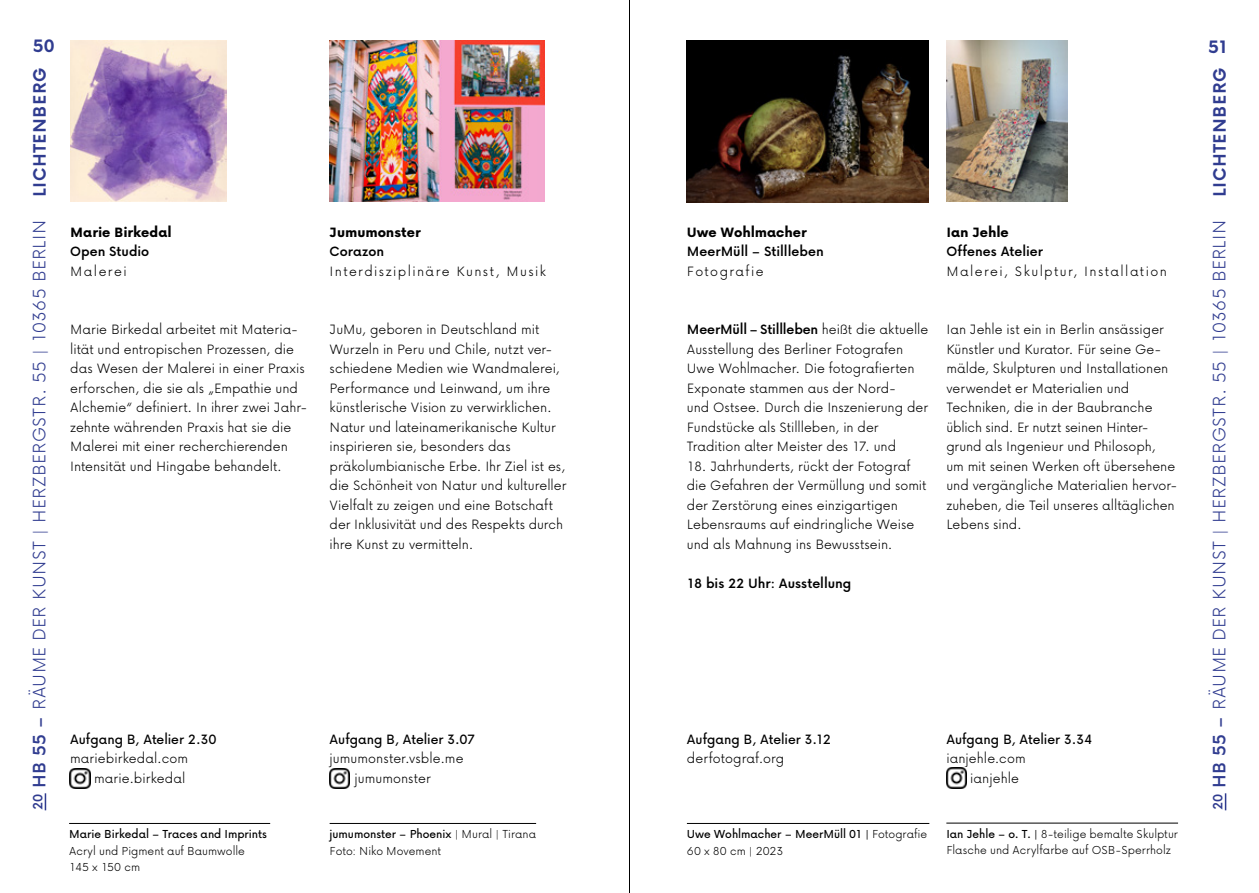
<style>
.page{position:relative;width:1259px;height:893px;background:#fff}
.page>*{position:absolute;margin:0;border:0;box-sizing:border-box;transform-origin:0 0}
.t1{font:300 21px "Now";letter-spacing:.015em;color:#303c90}
.t2{font:700 21px "Now";letter-spacing:.015em;color:#303c90}
.t3{font:300 15.75px/19.5px "Now";color:#000}
.t4{font:500 15.75px "Now";color:#000}
.t5{font:600 15.75px "Now";color:#000}
.t6{font:800 15.75px "Now";letter-spacing:-.005em;color:#000}
.t7{font:300 15.75px "Now";letter-spacing:.085em;color:#000}
.t8{font:300 15.75px "Now";letter-spacing:.09em;color:#000}
.t9{font:300 13.5px/16.2px "Now";color:#000}
.t10{font:500 13.5px/16.2px "Now";color:#000}
.s1{font-weight:600;font-size:15.75px}
.s2{font-weight:600}
.s3{font-weight:500}
.s4{font-weight:300}
</style>
<div class="page">
<hr style="left:629px;top:0;width:1px;height:893px;background:#000">
<img style="left:687px;top:41px;width:242px;height:161px">
<img style="left:946px;top:40px;width:121px;height:162px">
<img style="left:70px;top:40px;width:157px;height:162px">
<img style="left:330px;top:40px;width:214px;height:162px">
<hr style="left:69px;top:823px;width:201px;height:1px;background:#000">
<hr style="left:687px;top:823px;width:242px;height:1px;background:#000">
<hr style="left:330px;top:823px;width:206px;height:1px;background:#000">
<hr style="left:946px;top:823px;width:232px;height:1px;background:#000">
<img style="left:329px;top:768px;width:21px;height:20px">
<img style="left:70px;top:768px;width:20px;height:20px">
<img style="left:946px;top:768px;width:20px;height:20px">
<svg style="left:45px;top:793px;width:1px;height:17px"></svg>
<svg style="left:1224px;top:793px;width:2px;height:17px"></svg>
<h1 class="t2" style="left:33px;top:33px;width:23px">50</h1>
<h1 class="t2" style="left:1208px;top:34px;width:22px">51</h1>
<h1 class="t2" style="left:27px;top:197px;width:130px;rotate:-90deg">LICHTENBERG</h1>
<h1 class="t2" style="left:1206px;top:197px;width:130px;rotate:-90deg">LICHTENBERG</h1>
<h1 class="t1" style="left:26px;top:810px;width:592px;rotate:-90deg"><span class="s1">20</span> <span class="s2">HB 55 –</span> RÄUME DER KUNST | HERZBERGSTR. 55 | 10365 BERLIN</h1>
<h1 class="t1" style="left:1206px;top:810px;width:592px;rotate:-90deg"><span class="s1">20</span> <span class="s2">HB 55 –</span> RÄUME DER KUNST | HERZBERGSTR. 55 | 10365 BERLIN</h1>
<p class="t6" style="left:70px;top:223px;width:103px">Marie Birkedal</p>
<p class="t5" style="left:70px;top:242px;width:81px">Open Studio</p>
<p class="t8" style="left:70px;top:261px;width:58px">Malerei</p>
<p class="t6" style="left:946px;top:223px;width:64px">Ian Jehle</p>
<p class="t5" style="left:946px;top:242px;width:98px">Offenes Atelier</p>
<p class="t8" style="left:946px;top:261px;width:222px">Malerei, Skulptur, Installation</p>
<p class="t6" style="left:687px;top:223px;width:121px">Uwe Wohlmacher</p>
<p class="t5" style="left:687px;top:242px;width:138px">MeerMüll – Stillleben</p>
<p class="t7" style="left:687px;top:261px;width:78px">Fotografie</p>
<p class="t6" style="left:330px;top:223px;width:93px">Jumumonster</p>
<p class="t5" style="left:330px;top:242px;width:56px">Corazon</p>
<p class="t7" style="left:330px;top:261px;width:218px">Interdisziplinäre Kunst, Musik</p>
<p class="t3" style="left:330px;top:319px;width:238px">JuMu, geboren in Deutschland mit Wurzeln in Peru und Chile, nutzt ver&shy;schiedene Medien wie Wandmalerei, Performance und Leinwand, um ihre künstlerische Vision zu verwirklichen.<br>Natur und lateinamerikanische Kultur inspirieren sie, besonders das präkolumbianische Erbe. Ihr Ziel ist es, die Schönheit von Natur und kultureller Vielfalt zu zeigen und eine Botschaft der Inklusivität und des Respekts durch ihre Kunst zu vermitteln.</p>
<p class="t3" style="left:70px;top:319px;width:239px">Marie Birkedal arbeitet mit Materia&shy;lität und entropischen Prozessen, die das Wesen der Malerei in einer Praxis erforschen, die sie als „Empathie und Alchemie“ definiert. In ihrer zwei Jahr&shy;zehnte währenden Praxis hat sie die Malerei mit einer recherchierenden Intensität und Hingabe behandelt.</p>
<p class="t3" style="left:946px;top:319px;width:232px">Ian Jehle ist ein in Berlin ansässiger Künstler und Kurator. Für seine Ge&shy;mälde, Skulpturen und Installationen verwendet er Materialien und Techniken, die in der Baubranche üblich sind. Er nutzt seinen Hinter&shy;grund als Ingenieur und Philosoph,<br>um mit seinen Werken oft übersehene und vergängliche Materialien hervor&shy;zuheben, die Teil unseres alltäglichen Lebens sind.</p>
<p class="t3" style="left:687px;top:319px;width:243px"><span class="s2">MeerMüll – Stillleben</span> heißt die aktuelle Ausstellung des Berliner Fotografen Uwe Wohlmacher. Die fotografierten Exponate stammen aus der Nord-<br>und Ostsee. Durch die Inszenierung der Fundstücke als Stillleben, in der Tradition alter Meister des 17. und</p>
<p class="t3" style="left:687px;top:456px;width:241px">18. Jahrhunderts, rückt der Fotograf die Gefahren der Vermüllung und somit der Zerstörung eines einzigartigen Lebensraums auf eindringliche Weise und als Mahnung ins Bewusstsein.</p>
<p class="t5" style="left:687px;top:573px;width:166px">18 bis 22 Uhr: Ausstellung</p>
<p class="t4" style="left:330px;top:729px;width:147px">Aufgang B, Atelier 3.07</p>
<p class="t3" style="left:330px;top:748px;width:135px;text-align:center">jumumonster.vsble.me jumumonster</p>
<p class="t4" style="left:70px;top:729px;width:148px">Aufgang B, Atelier 2.30</p>
<p class="t3" style="left:70px;top:748px;width:119px;text-align:right">mariebirkedal.com marie.birkedal</p>
<p class="t4" style="left:946px;top:729px;width:148px">Aufgang B, Atelier 3.34</p>
<p class="t3" style="left:970px;top:748px;width:57px;text-indent:-24px">ianjehle.com ianjehle</p>
<p class="t4" style="left:687px;top:729px;width:146px">Aufgang B, Atelier 3.12</p>
<p class="t3" style="left:687px;top:748px;width:99px">derfotograf.org</p>
<p class="t10" style="left:69px;top:826px;width:199px">Marie Birkedal – Traces and Imprints</p>
<p class="t9" style="left:69px;top:842px;width:177px">Acryl und Pigment auf Baumwolle<br>145 x 150 cm</p>
<p class="t9" style="left:330px;top:826px;width:208px"><span class="s3">jumumonster – Phoenix</span> | Mural | Tirana<br>Foto: Niko Movement</p>
<p class="t9" style="left:946px;top:825px;width:233px"><span class="s3">Ian Jehle – o. T. |</span> 8-teilige bemalte Skulptur<br>Flasche und Acrylfarbe auf OSB-Sperrholz</p>
<p class="t10" style="left:687px;top:826px;width:242px">Uwe Wohlmacher – MeerMüll 01 | <span class="s4">Fotografie<br>60 x 80 cm | 2023</span></p>
</div>
